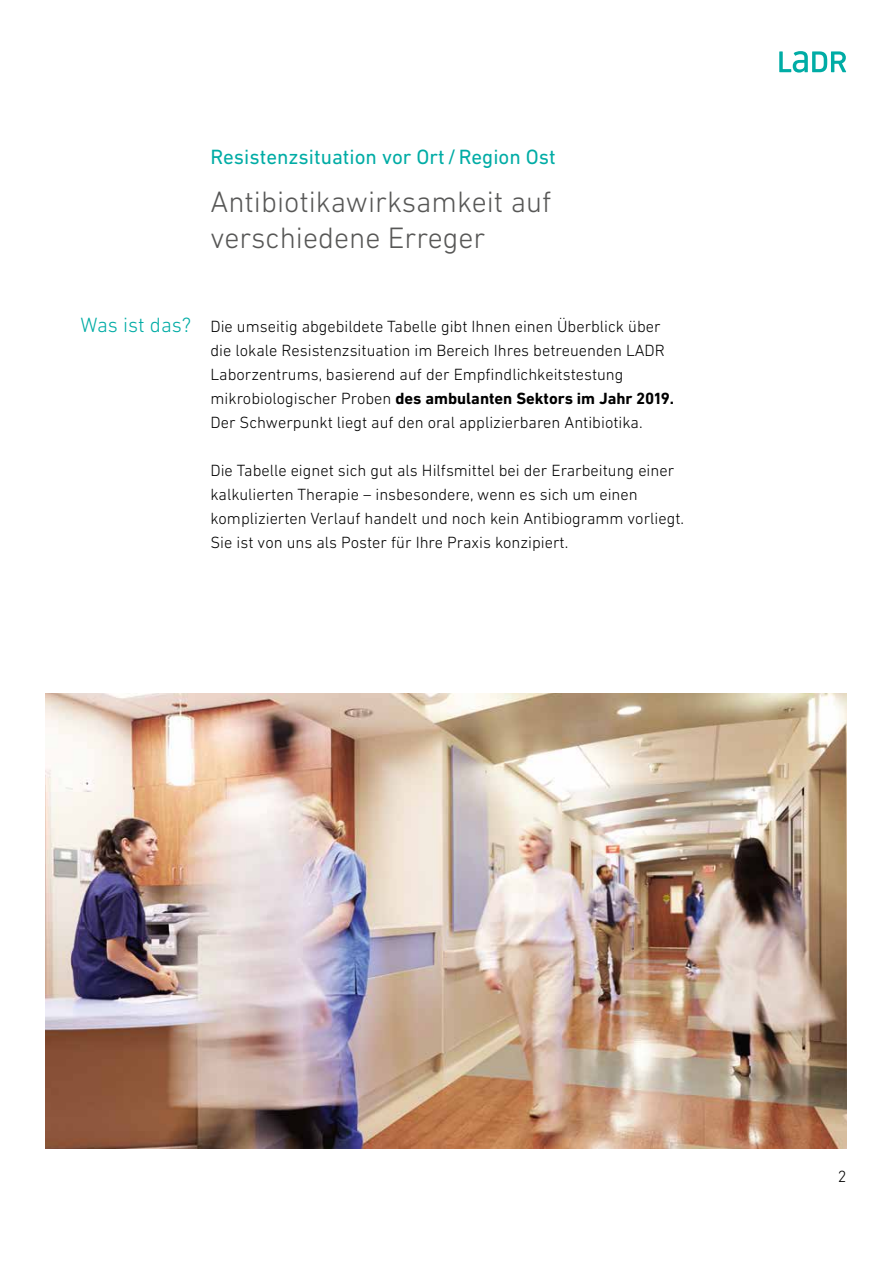
<style>
.page{position:relative;width:893px;height:1263px;background:#fff}
.page>*{position:absolute;margin:0;border:0;box-sizing:border-box;transform-origin:0 0}
.Headline_Innenteil{font:300 30px/36px "DIN Next LT Pro";color:#575756}
.Zwischenüberschrift{font:21px "DIN Next LT Pro";color:#00aca5}
.Marginalspalte_HL{font:300 21px "DIN Next LT Pro";color:#00aca5}
.Copy_1__Absatz{font:300 16.5px "DIN Next LT Pro";color:#000}
.Copy_1__Absatz-2{font:700 16.5px "DIN Next LT Pro";color:#000}
.s1{font-weight:300}
</style>
<div class="page">
<svg style="left:779px;top:51px;width:67px;height:22px"></svg>
<img style="left:46px;top:693px;width:800px;height:455px">
<p class="Zwischenüberschrift" style="left:210px;top:145px;width:347px">Resistenzsituation vor Ort /Region Ost</p>
<p class="Headline_Innenteil" style="left:210px;top:184px;width:342px">Antibiotikawirksamkeit auf verschiedene Erreger</p>
<p class="Marginalspalte_HL" style="left:81px;top:313px;width:112px">Was ist das?</p>
<p class="Copy_1__Absatz" style="left:210px;top:317px;width:452px">Die umseitig abgebildete Tabelle gibt Ihnen einen Überblick über</p>
<p class="Copy_1__Absatz" style="left:210px;top:341px;width:456px">die lokale Resistenzsituation im Bereich Ihres betreuenden LADR</p>
<p class="Copy_1__Absatz" style="left:210px;top:365px;width:414px">Laborzentrums, basierend auf der Empfindlichkeitstestung</p>
<p class="Copy_1__Absatz-2" style="left:210px;top:389px;width:465px"><span class="s1">mikrobiologischer Proben</span> des ambulanten Sektors im Jahr 2019.</p>
<p class="Copy_1__Absatz" style="left:210px;top:413px;width:434px">Der Schwerpunkt liegt auf den oral applizierbaren Antibiotika.</p>
<p class="Copy_1__Absatz" style="left:210px;top:461px;width:465px">Die Tabelle eignet sich gut als Hilfsmittel bei der Erarbeitung einer</p>
<p class="Copy_1__Absatz" style="left:210px;top:485px;width:429px">kalkulierten Therapie – insbesondere, wenn es sich um einen</p>
<p class="Copy_1__Absatz" style="left:210px;top:509px;width:475px">komplizierten Verlauf handelt und noch kein Antibiogramm vorliegt.</p>
<p class="Copy_1__Absatz" style="left:210px;top:533px;width:359px">Sie ist von uns als Poster für Ihre Praxis konzipiert.</p>
<p class="Copy_1__Absatz" style="left:838px;top:1167px;width:10px">2</p>
</div>
